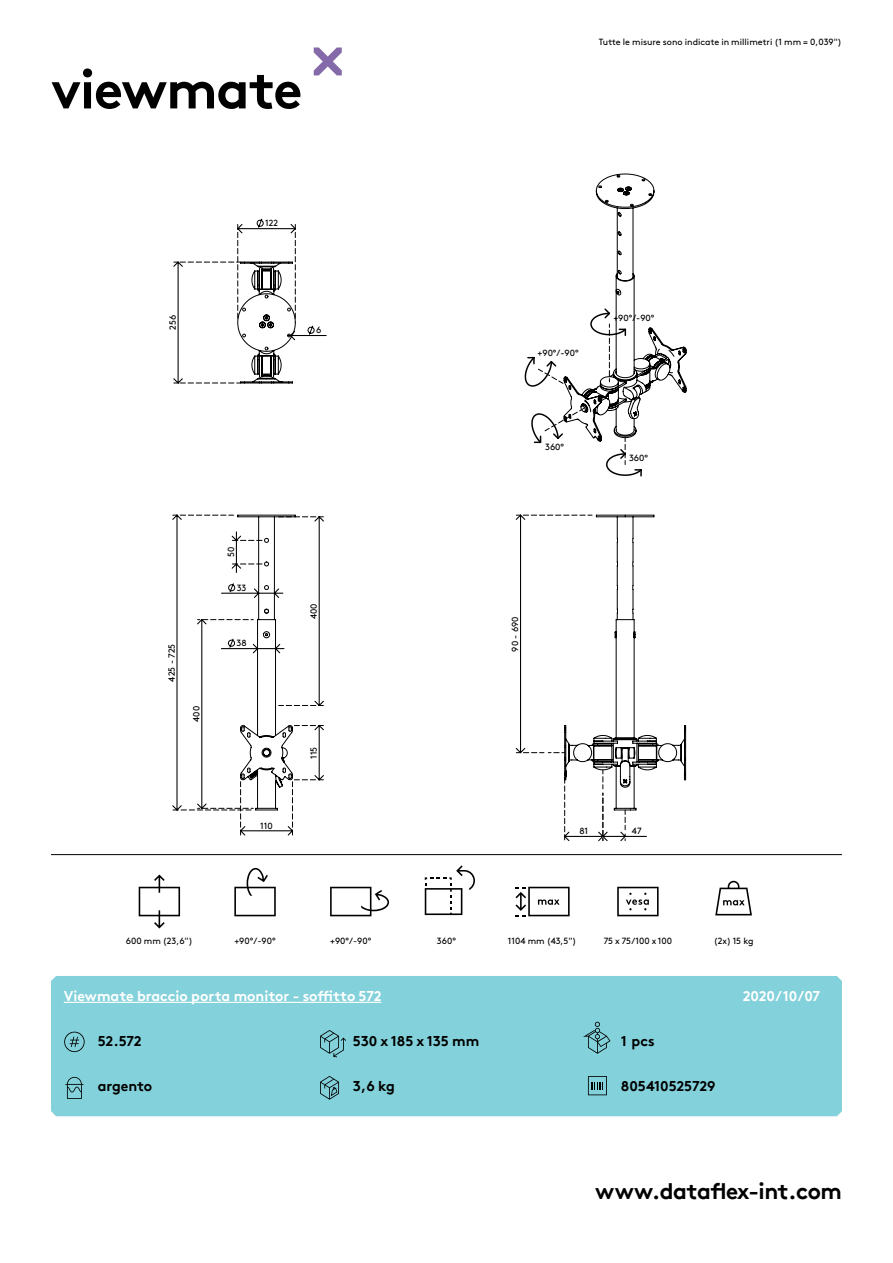
<style>
.page{position:relative;width:893px;height:1263px;background:#fff}
.page>*{position:absolute;margin:0;border:0;box-sizing:border-box;transform-origin:0 0}
.hoofdstuk{font:700 54px "Brown Pro TT";letter-spacing:-.02em;color:#000}
.t1{font:700 22.5px "Brown Pro TT";letter-spacing:-.02em;color:#000}
.t2{font:700 14.25px "Brown Pro TT";color:#fff}
.specificaties{font:700 14.25px "Brown Pro TT";letter-spacing:-.005em;color:#000}
.t3{font:9px "Brown";color:#000}
.t4{font:9px "Brown Pro TT Regular Alt";color:#000}
</style>
<div class="page">
<svg style="left:314px;top:47px;width:28px;height:28px"></svg>
<hr style="left:51px;top:854px;width:791px;height:1px;background:#000">
<svg style="left:139px;top:874px;width:41px;height:54px"></svg>
<svg style="left:234px;top:868px;width:42px;height:48px"></svg>
<svg style="left:330px;top:887px;width:59px;height:29px"></svg>
<svg style="left:425px;top:865px;width:50px;height:50px"></svg>
<svg style="left:515px;top:887px;width:55px;height:29px"></svg>
<svg style="left:617px;top:887px;width:42px;height:29px"></svg>
<svg style="left:715px;top:881px;width:37px;height:34px"></svg>
<div style="left:51px;top:976px;width:791px;height:140px;background:#83d1da"></div>
<svg style="left:172px;top:218px;width:155px;height:618px"></svg>
<svg style="left:524px;top:173px;width:163px;height:304px"></svg>
<svg style="left:515px;top:514px;width:171px;height:328px"></svg>
<svg style="left:64px;top:1032px;width:21px;height:20px"></svg>
<svg style="left:65px;top:1077px;width:18px;height:22px"></svg>
<svg style="left:320px;top:1030px;width:26px;height:27px"></svg>
<svg style="left:583px;top:1022px;width:27px;height:32px"></svg>
<svg style="left:320px;top:1076px;width:19px;height:24px"></svg>
<svg style="left:588px;top:1076px;width:19px;height:19px"></svg>
<hr style="left:64px;top:1002px;width:317px;height:1px;background:#fff">
<p class="hoofdstuk" style="left:51px;top:46px;width:253px">viewmate</p>
<p class="t4" style="left:166px;top:330px;width:16px;rotate:-90deg">256</p>
<p class="t4" style="left:265px;top:216px;width:14px">122</p>
<p class="t4" style="left:316px;top:323px;width:7px">6</p>
<p class="t4" style="left:165px;top:681px;width:39px;rotate:-90deg">425 - 725</p>
<p class="t4" style="left:190px;top:722px;width:17px;rotate:-90deg">400</p>
<p class="t4" style="left:224px;top:557px;width:12px;rotate:-90deg">50</p>
<p class="t4" style="left:237px;top:581px;width:11px">33</p>
<p class="t4" style="left:237px;top:636px;width:12px">38</p>
<p class="t4" style="left:260px;top:818px;width:14px">110</p>
<p class="t4" style="left:307px;top:619px;width:17px;rotate:-90deg">400</p>
<p class="t4" style="left:307px;top:759px;width:14px;rotate:-90deg">115</p>
<p class="t3" style="left:599px;top:35px;width:245px">Tutte le misure sono indicate in millimetri (1 mm = 0,039")</p>
<p class="t4" style="left:538px;top:346px;width:43px">+90°/-90°</p>
<p class="t4" style="left:545px;top:440px;width:21px">360°</p>
<p class="t4" style="left:613px;top:311px;width:43px">+90°/-90°</p>
<p class="t4" style="left:629px;top:451px;width:21px">360°</p>
<p class="t4" style="left:508px;top:651px;width:37px;rotate:-90deg">90 - 690</p>
<p class="t4" style="left:579px;top:824px;width:10px">81</p>
<p class="t4" style="left:632px;top:824px;width:11px">47</p>
<p class="t3" style="left:126px;top:934px;width:68px">600 mm (23,6")</p>
<p class="t3" style="left:234px;top:934px;width:43px">+90°/-90°</p>
<p class="t3" style="left:330px;top:934px;width:43px">+90°/-90°</p>
<p class="t3" style="left:437px;top:934px;width:21px">360°</p>
<p class="t3" style="left:508px;top:934px;width:70px">1104 mm (43,5")</p>
<p class="t3" style="left:604px;top:934px;width:70px">75 x 75/100 x 100</p>
<p class="t3" style="left:714px;top:934px;width:41px">(2x) 15 kg</p>
<h3 class="t2" style="left:64px;top:985px;width:319px">Viewmate braccio porta monitor - soffitto 572</h3>
<h3 class="t2" style="left:743px;top:985px;width:79px">2020/10/07</h3>
<h3 class="specificaties" style="left:98px;top:1029px;width:45px">52.572</h3>
<p class="specificaties" style="left:98px;top:1074px;width:56px">argento</p>
<p class="specificaties" style="left:353px;top:1029px;width:128px">530 x 185 x 135 mm</p>
<p class="specificaties" style="left:621px;top:1029px;width:35px">1 pcs</p>
<p class="specificaties" style="left:353px;top:1074px;width:44px">3,6 kg</p>
<h3 class="specificaties" style="left:621px;top:1074px;width:96px">805410525729</h3>
<h2 class="t1" style="left:595px;top:1173px;width:248px">www.dataflex-int.com</h2>
</div>
